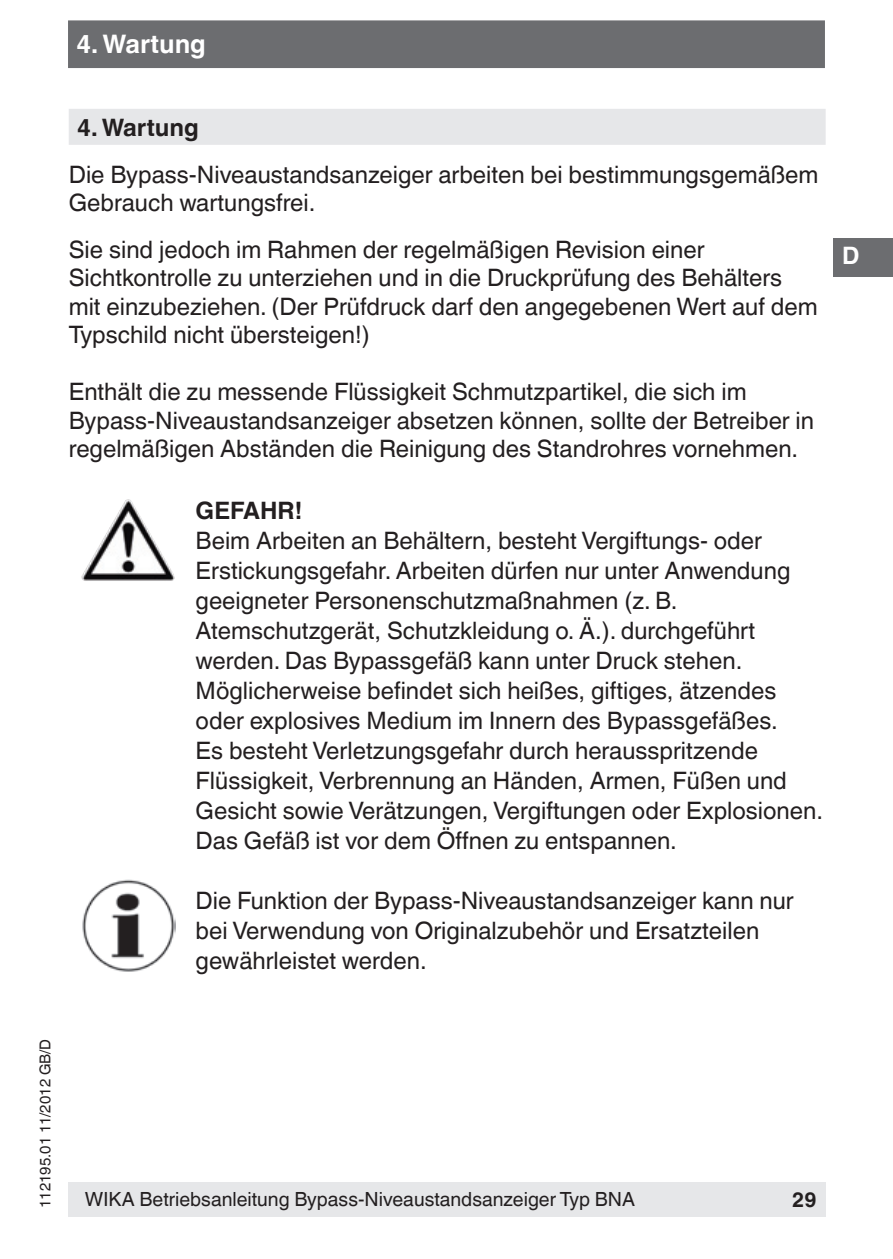
<style>
.page{position:relative;width:893px;height:1259px;background:#fff}
.page>*{position:absolute;margin:0;border:0;box-sizing:border-box;transform-origin:0 0}
.t1{font:700 25.5px "Helvetica World";color:#fff}
.t2{font:24px/30px "Helvetica World";color:#231f20}
.t3{font:700 24px "Helvetica World";color:#231f20}
.t4{font:700 24px "Helvetica World";color:#fff}
.t5{font:700 21px "Helvetica World";color:#231f20}
.t6{font:19.5px "Helvetica World";color:#231f20}
.t7{font:15px "Helvetica World";color:#231f20}
</style>
<div class="page">
<div style="left:833px;top:238px;width:60px;height:38px;background:#6c6d70"></div>
<div style="left:68px;top:20px;width:757px;height:48px;background:#6c6d70;border:3px solid #6c6d70"></div>
<div style="left:68px;top:1182px;width:758px;height:34px;background:#e6e7e9"></div>
<div style="left:69px;top:109px;width:757px;height:36px;background:#e6e7e9"></div>
<img style="left:98px;top:499px;width:29px;height:49px">
<img style="left:82px;top:879px;width:93px;height:93px">
<p class="t1" style="left:77px;top:30px;width:131px">4. Wartung</p>
<p class="t3" style="left:77px;top:114px;width:123px">4. Wartung</p>
<p class="t2" style="left:69px;top:160px;width:751px;line-height:28.5px">Die Bypass-Niveaustandsanzeiger arbeiten bei bestimmungsgemäßem<br>Gebrauch wartungsfrei.</p>
<p class="t2" style="left:69px;top:235px;width:750px;line-height:28.5px">Sie sind jedoch im Rahmen der regelmäßigen Revision einer Sichtkontrolle zu unterziehen und in die Druckprüfung des Behälters mit einzubeziehen. (Der Prüfdruck darf den angegebenen Wert auf dem Typschild nicht übersteigen!)</p>
<p class="t2" style="left:69px;top:378px;width:747px;line-height:28.5px">Enthält die zu messende Flüssigkeit Schmutzpartikel, die sich im<br>Bypass-Niveaustandsanzeiger absetzen können, sollte der Betreiber in regelmäßigen Abständen die Reinigung des Standrohres vornehmen.</p>
<p class="t3" style="left:196px;top:496px;width:108px">GEFAHR!</p>
<p class="t2" style="left:196px;top:525px;width:629px">Beim Arbeiten an Behältern, besteht Vergiftungs- oder Erstickungsgefahr. Arbeiten dürfen nur unter Anwendung geeigneter Personenschutzmaßnahmen (z. B.<br>Atemschutzgerät, Schutzkleidung o. Ä.). durchgeführt werden. Das Bypassgefäß kann unter Druck stehen.<br>Möglicherweise befindet sich heißes, giftiges, ätzendes oder explosives Medium im Innern des Bypassgefäßes.<br>Es besteht Verletzungsgefahr durch herausspritzende Flüssigkeit, Verbrennung an Händen, Armen, Füßen und Gesicht sowie Verätzungen, Vergiftungen oder Explosionen.<br>Das Gefäß ist vor dem Öffnen zu entspannen.</p>
<p class="t2" style="left:196px;top:885px;width:600px">Die Funktion der Bypass-Niveaustandsanzeiger kann nur bei Verwendung von Originalzubehör und Ersatzteilen gewährleistet werden.</p>
<p class="t4" style="left:842px;top:242px;width:19px">D</p>
<p class="t7" style="left:36px;top:1208px;width:171px;rotate:-90deg">112195.01 11/2012 GB/D</p>
<p class="t6" style="left:85px;top:1188px;width:552px">WIKA Betriebsanleitung Bypass-Niveaustandsanzeiger Typ BNA</p>
<p class="t5" style="left:792px;top:1187px;width:26px">29</p>
</div>
